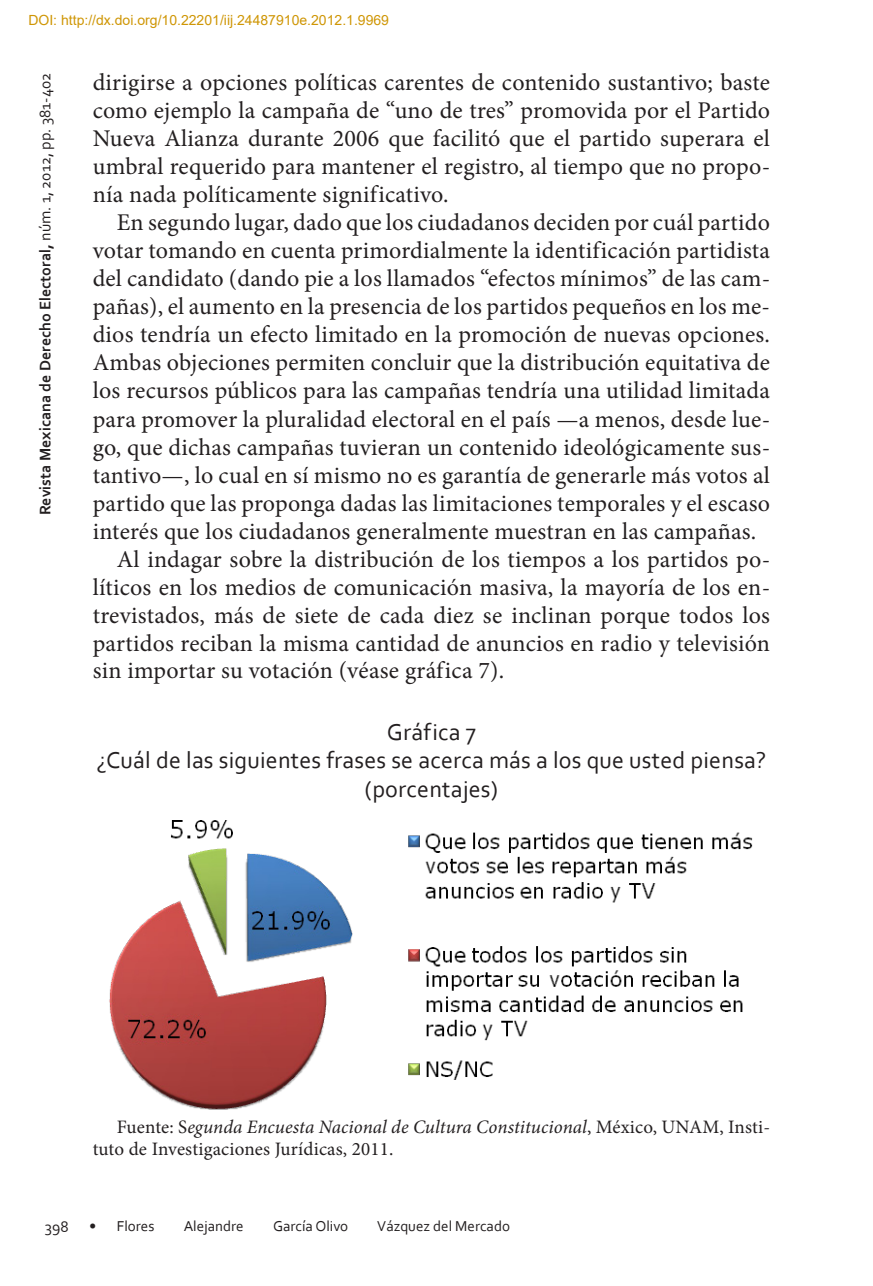
<style>
.page{position:relative;width:873px;height:1286px;background:#fff}
.page>*{position:absolute;margin:0;border:0;box-sizing:border-box;transform-origin:0 0}
.PÁRRAFO_NORMAL{font:24px/28px "Minion Pro";letter-spacing:.005em;color:#231f20;text-align:justify}
.título_gráficas{font:24px "Corbel";letter-spacing:.01em;color:#231f20}
.NOTA_SIN_NÚMERO{font:19px/22px "Minion Pro";letter-spacing:.005em;color:#231f20}
.t1{font:700 16px "Corbel";color:#231f20}
.t2{font:16px "Corbel";color:#231f20}
.t3{font:15px "Corbel";color:#231f20}
.t4{font:14px "Arial";color:#cf9605}
.s1{font-weight:400}
.s2{font-style:italic}
.s3{font-family:"Calibri";font-size:16px}
</style>
<div class="page">
<img style="left:109px;top:820px;width:644px;height:289px">
<p class="t4" style="left:28px;top:11px;width:362px">DOI: http://dx.doi.org/10.22201/iij.24487910e.2012.1.9969</p>
<p class="t1" style="left:35px;top:515px;width:444px;rotate:-90deg">Revista Mexicana de Derecho Electoral, <span class="s1">núm. 1, 2012, pp. 381-402</span></p>
<p class="PÁRRAFO_NORMAL" style="left:93px;top:69px;width:678px">dirigirse a opciones políticas carentes de contenido sustantivo; baste como ejemplo la campaña de “uno de tres” promovida por el Partido Nueva Alianza durante 2006 que facilitó que el partido superara el umbral requerido para mantener el registro, al tiempo que no propo&shy;nía nada políticamente significativo.</p>
<p class="PÁRRAFO_NORMAL" style="left:93px;top:209px;width:678px;text-indent:24px">En segundo lugar, dado que los ciudadanos deciden por cuál partido votar tomando en cuenta primordialmente la identificación partidista del candidato (dando pie a los llamados “efectos mínimos” de las cam&shy;pañas), el aumento en la presencia de los partidos pequeños en los me&shy;dios tendría un efecto limitado en la promoción de nuevas opciones.<br>Ambas objeciones permiten concluir que la distribución equitativa de los recursos públicos para las campañas tendría una utilidad limitada para promover la pluralidad electoral en el país —a menos, desde lue&shy;go, que dichas campañas tuvieran un contenido ideológicamente sus&shy;tantivo—, lo cual en sí mismo no es garantía de generarle más votos al partido que las proponga dadas las limitaciones temporales y el escaso interés que los ciudadanos generalmente muestran en las campañas.</p>
<p class="PÁRRAFO_NORMAL" style="left:93px;top:545px;width:678px;text-indent:24px">Al indagar sobre la distribución de los tiempos a los partidos po&shy;líticos en los medios de comunicación masiva, la mayoría de los en&shy;trevistados, más de siete de cada diez se inclinan porque todos los partidos reciban la misma cantidad de anuncios en radio y televisión sin importar su votación (véase gráfica 7).</p>
<p class="título_gráficas" style="left:386px;top:718px;width:91px">Gráfica 7</p>
<p class="título_gráficas" style="left:96px;top:746px;width:671px">¿Cuál de las siguientes frases se acerca más a los que usted piensa?</p>
<p class="título_gráficas" style="left:365px;top:774px;width:134px">(porcentajes)</p>
<p class="NOTA_SIN_NÚMERO" style="left:93px;top:1115px;width:678px;text-indent:24px">Fuente: S<span class="s2">egunda Encuesta Nacional de Cultura Constitucional</span>, México, UNAM, Insti&shy;tuto de Investigaciones Jurídicas, 2011.</p>
<p class="t2" style="left:45px;top:1217px;width:25px">398</p>
<p class="t3" style="left:89px;top:1217px;width:67px"><span class="s3">•</span> Flores</p>
<p class="t3" style="left:184px;top:1217px;width:61px">Alejandre</p>
<p class="t3" style="left:273px;top:1217px;width:77px">García Olivo</p>
<p class="t3" style="left:377px;top:1217px;width:134px">Vázquez del Mercado</p>
</div>
